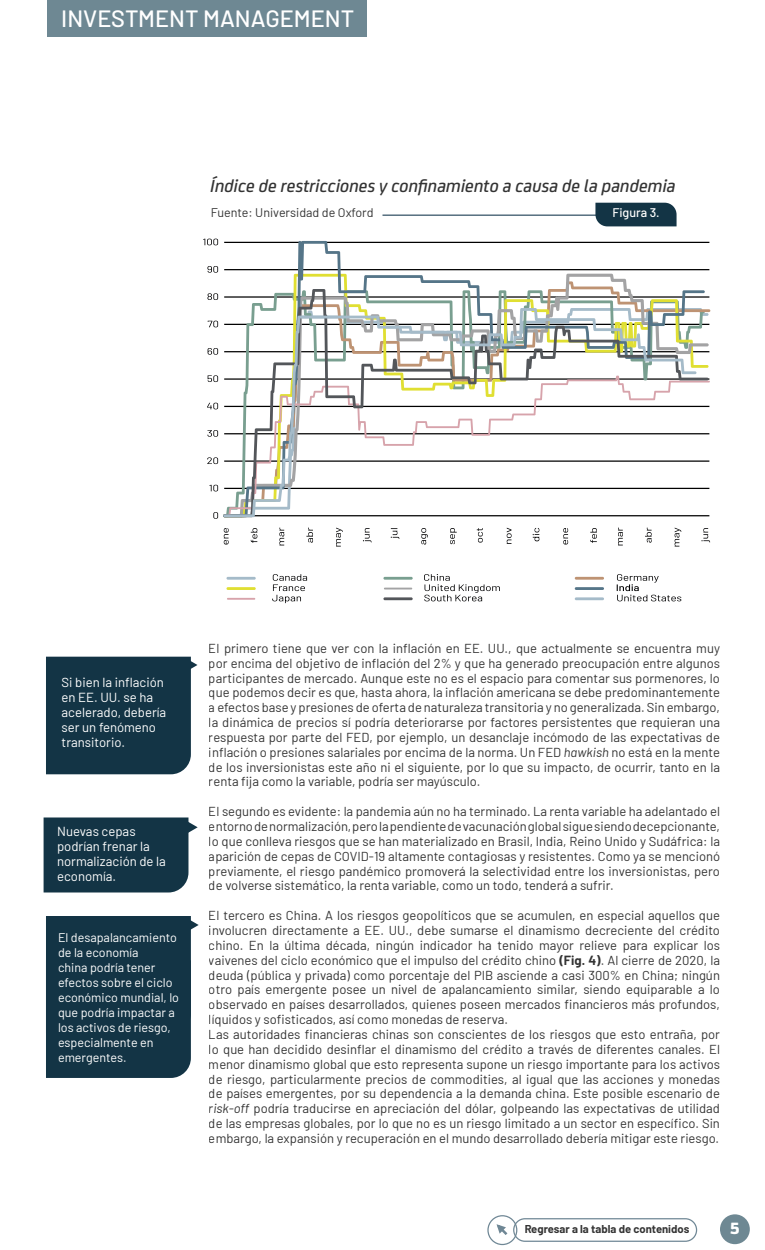
<style>
.page{position:relative;width:765px;height:1250px;background:#fff}
.page>*{position:absolute;margin:0;border:0;box-sizing:border-box;transform-origin:0 0}
.t1{font:500 23.62px "Barlow";color:#fff}
.t2{font:italic 500 18.75px "FS Joey";color:#000}
.t3{font:800 17.5px "FS Joey";color:#fff}
.TEXTO{font:13.12px/15px "Barlow";color:#fff}
.t4{font:13px/14.9px "Barlow";color:#000;text-align:justify}
.TEXTO-2{font:12.5px/15px "Barlow";color:#fff}
.t5{font:12.5px "Barlow";color:#000}
.t6{font:500 12.5px "Barlow";color:#fff}
.t7{font:700 11.25px "Barlow";color:#000}
.s1{font-style:italic}
.s2{font-weight:700}
</style>
<div class="page">
<div style="left:46px;top:657px;width:152px;height:117px;background:#133445"></div>
<div style="left:44px;top:818px;width:154px;height:74px;background:#133445"></div>
<div style="left:46px;top:916px;width:153px;height:162px;background:#133445"></div>
<hr style="left:383px;top:215px;width:285px;height:1px;background:#355266">
<div style="left:595px;top:203px;width:82px;height:23px;background:#133445"></div>
<hr style="left:224px;top:269px;width:485px;height:1px;background:#000">
<hr style="left:224px;top:242px;width:485px;height:1px;background:#000">
<svg style="left:224px;top:241px;width:481px;height:48px"></svg>
<svg style="left:224px;top:289px;width:485px;height:228px"></svg>
<svg style="left:223px;top:308px;width:473px;height:209px"></svg>
<svg style="left:213px;top:512px;width:5px;height:7px"></svg>
<svg style="left:209px;top:485px;width:9px;height:6px"></svg>
<svg style="left:207px;top:457px;width:11px;height:7px"></svg>
<svg style="left:207px;top:430px;width:11px;height:7px"></svg>
<svg style="left:207px;top:403px;width:11px;height:6px"></svg>
<svg style="left:208px;top:375px;width:10px;height:7px"></svg>
<svg style="left:208px;top:348px;width:10px;height:7px"></svg>
<svg style="left:208px;top:321px;width:10px;height:6px"></svg>
<svg style="left:207px;top:293px;width:11px;height:7px"></svg>
<svg style="left:207px;top:266px;width:11px;height:7px"></svg>
<svg style="left:203px;top:239px;width:15px;height:6px"></svg>
<svg style="left:224px;top:528px;width:5px;height:17px"></svg>
<svg style="left:251px;top:528px;width:6px;height:15px"></svg>
<svg style="left:279px;top:528px;width:5px;height:17px"></svg>
<svg style="left:306px;top:528px;width:7px;height:15px"></svg>
<svg style="left:336px;top:528px;width:7px;height:19px"></svg>
<svg style="left:363px;top:528px;width:9px;height:14px"></svg>
<svg style="left:391px;top:528px;width:8px;height:11px"></svg>
<svg style="left:421px;top:528px;width:7px;height:17px"></svg>
<svg style="left:450px;top:528px;width:7px;height:16px"></svg>
<svg style="left:477px;top:528px;width:6px;height:15px"></svg>
<svg style="left:507px;top:528px;width:5px;height:16px"></svg>
<svg style="left:533px;top:528px;width:6px;height:13px"></svg>
<svg style="left:563px;top:528px;width:5px;height:17px"></svg>
<svg style="left:590px;top:528px;width:7px;height:15px"></svg>
<svg style="left:618px;top:528px;width:5px;height:17px"></svg>
<svg style="left:645px;top:528px;width:7px;height:15px"></svg>
<svg style="left:675px;top:528px;width:6px;height:19px"></svg>
<svg style="left:702px;top:528px;width:8px;height:14px"></svg>
<hr style="left:227px;top:577px;width:29px;height:3px;background:#a5bbc9">
<hr style="left:383px;top:577px;width:30px;height:3px;background:#799f90">
<hr style="left:575px;top:577px;width:29px;height:3px;background:#be9373">
<hr style="left:227px;top:587px;width:29px;height:3px;background:#e0df32">
<hr style="left:384px;top:588px;width:28px;height:2px;background:#a3a3a4">
<hr style="left:575px;top:587px;width:29px;height:3px;background:#557588">
<hr style="left:227px;top:598px;width:28px;height:2px;background:#d7a3ab">
<svg style="left:272px;top:574px;width:35px;height:29px"></svg>
<hr style="left:383px;top:597px;width:30px;height:3px;background:#53565a">
<svg style="left:424px;top:574px;width:76px;height:27px"></svg>
<hr style="left:575px;top:597px;width:29px;height:3px;background:#a5bbc9">
<svg style="left:617px;top:574px;width:64px;height:27px"></svg>
<div style="left:720px;top:1214px;width:30px;height:30px;background:#6e8893;border-radius:50%"></div>
<svg style="left:496px;top:1224px;width:12px;height:11px"></svg>
<div style="left:487px;top:1215px;width:30px;height:30px;border:1px solid #6f8795;border-radius:50%"></div>
<div style="left:48px;top:0;width:320px;height:37px;background:#6e8893"></div>
<div style="left:513px;top:1218px;width:184px;height:24px;border:1px solid #6f8795;border-radius:11px"></div>
<h1 class="t1" style="left:61px;top:1px;width:294px">INVESTMENT MANAGEMENT</h1>
<h2 class="t2" style="left:210px;top:172px;width:467px">Índice de restricciones y confinamiento a causa de la pandemia</h2>
<p class="t5" style="left:210px;top:203px;width:165px">Fuente: Universidad de Oxford</p>
<p class="t6" style="left:612px;top:204px;width:49px">Figura 3.</p>
<p class="TEXTO" style="left:62px;top:674px;width:106px">Si bien la inflación en EE. UU. se ha acelerado, debería ser un fenómeno transitorio.</p>
<p class="TEXTO" style="left:57px;top:823px;width:110px">Nuevas cepas podrían frenar la normalización de la economía.</p>
<p class="TEXTO-2" style="left:58px;top:929px;width:123px">El desapalancamiento de la economía<br>china podría tener efectos sobre el ciclo económico mundial, lo que podría impactar a los activos de riesgo, especialmente en emergentes.</p>
<p class="t4" style="left:209px;top:640px;width:513px">El primero tiene que ver con la inflación en EE. UU., que actualmente se encuentra muy por encima del objetivo de inflación del 2% y que ha generado preocupación entre algunos participantes de mercado. Aunque este no es el espacio para comentar sus pormenores, lo que podemos decir es que, hasta ahora, la inflación americana se debe predominantemente a efectos base y presiones de oferta de naturaleza transitoria y no generalizada. Sin embargo, la dinámica de precios sí podría deteriorarse por factores persistentes que requieran una respuesta por parte del FED, por ejemplo, un desanclaje incómodo de las expectativas de inflación o presiones salariales por encima de la norma. Un FED <span class="s1">hawkish</span> no está en la mente de los inversionistas este año ni el siguiente, por lo que su impacto, de ocurrir, tanto en la renta fija como la variable, podría ser mayúsculo.</p>
<p class="t4" style="left:209px;top:803px;width:513px">El segundo es evidente: la pandemia aún no ha terminado. La renta variable ha adelantado el entorno de normalización, pero la pendiente de vacunación global sigue siendo decepcionante, lo que conlleva riesgos que se han materializado en Brasil, India, Reino Unido y Sudáfrica: la aparición de cepas de COVID-19 altamente contagiosas y resistentes. Como ya se mencionó previamente, el riesgo pandémico promoverá la selectividad entre los inversionistas, pero de volverse sistemático, la renta variable, como un todo, tenderá a sufrir.</p>
<p class="t4" style="left:209px;top:907px;width:513px;text-align:left">El tercero es China. A los riesgos geopolíticos que se acumulen, en especial aquellos que involucren directamente a EE. UU., debe sumarse el dinamismo decreciente del crédito chino. En la última década, ningún indicador ha tenido mayor relieve para explicar los vaivenes del ciclo económico que el impulso del crédito chino <span class="s2">(Fig. 4)</span>. Al cierre de 2020, la deuda (pública y privada) como porcentaje del PIB asciende a casi 300% en China; ningún otro país emergente posee un nivel de apalancamiento similar, siendo equiparable a lo observado en países desarrollados, quienes poseen mercados financieros más profundos, líquidos y sofisticados, así como monedas de reserva.<br>Las autoridades financieras chinas son conscientes de los riesgos que esto entraña, por lo que han decidido desinflar el dinamismo del crédito a través de diferentes canales. El menor dinamismo global que esto representa supone un riesgo importante para los activos de riesgo, particularmente precios de commodities, al igual que las acciones y monedas de países emergentes, por su dependencia a la demanda china. Este posible escenario de <span class="s1">risk-off</span> podría traducirse en apreciación del dólar, golpeando las expectativas de utilidad de las empresas globales, por lo que no es un riesgo limitado a un sector en específico. Sin embargo, la expansión y recuperación en el mundo desarrollado debería mitigar este riesgo.</p>
<p class="t7" style="left:524px;top:1221px;width:167px">Regresar a la tabla de contenidos</p>
<h3 class="t3" style="left:730px;top:1214px;width:12px">5</h3>
</div>
